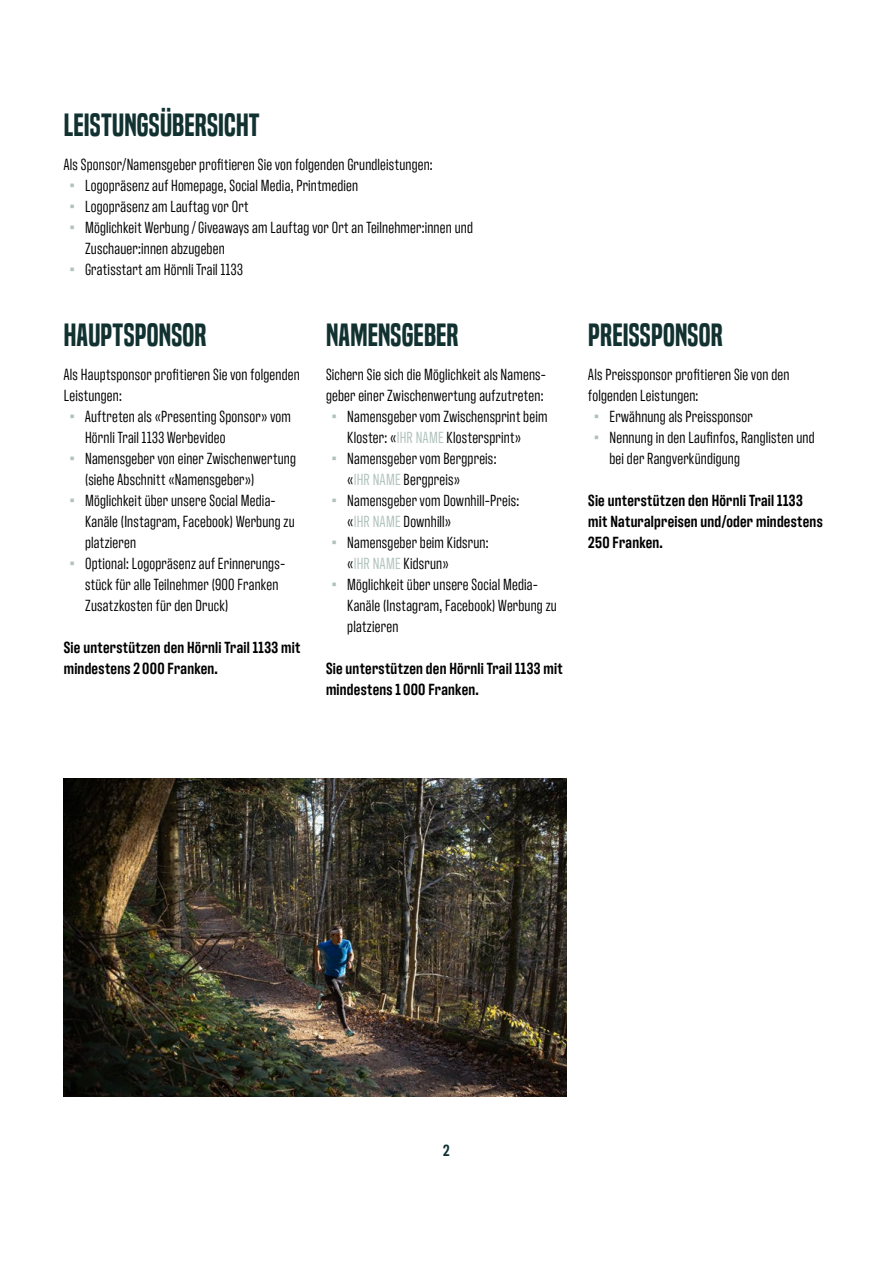
<style>
.page{position:relative;width:893px;height:1263px;background:#fff}
.page>*{position:absolute;margin:0;border:0;box-sizing:border-box;transform-origin:0 0}
.t1{font:30px "Built Titling Sb";letter-spacing:.005em;color:#123232}
.t2{font:16.5px/21px "Antarctican Headline";letter-spacing:.01em;color:#000}
.t3{font:600 16.5px/21px "Antarctican Headline";letter-spacing:.015em;color:#000}
.t4{font:600 16.5px "Antarctican Headline";color:#123232}
.s1{color:#b0c2bd}
</style>
<div class="page">
<img style="left:64px;top:779px;width:503px;height:318px">
<h1 class="t1" style="left:64px;top:107px;width:197px">LEISTUNGSÜBERSICHT</h1>
<p class="t2" style="left:64px;top:152px;width:370px">Als Sponsor/Namensgeber profitieren Sie von folgenden Grundleistungen:</p>
<p class="t2" style="left:68px;top:173px;width:292px"><span class="s1">•</span> Logopräsenz auf Homepage, Social Media, Printmedien</p>
<p class="t2" style="left:68px;top:194px;width:182px"><span class="s1">•</span> Logopräsenz am Lauftag vor Ort</p>
<p class="t2" style="left:85px;top:215px;width:389px;text-indent:-17px"><span class="s1">•</span> Möglichkeit Werbung/Giveaways am Lauftag vor Ort an Teilnehmer:innen und<br>Zuschauer:innen abzugeben</p>
<p class="t2" style="left:68px;top:257px;width:176px"><span class="s1">•</span> Gratisstart am Hörnli Trail 1133</p>
<h1 class="t1" style="left:64px;top:317px;width:144px">HAUPTSPONSOR</h1>
<p class="t2" style="left:64px;top:363px;width:237px">Als Hauptsponsor profitieren Sie von folgenden<br>Leistungen:</p>
<p class="t2" style="left:85px;top:405px;width:207px;text-indent:-17px"><span class="s1">•</span> Auftreten als «Presenting Sponsor» vom<br>Hörnli Trail 1133 Werbevideo</p>
<p class="t2" style="left:85px;top:447px;width:212px;text-indent:-17px"><span class="s1">•</span> Namensgeber von einer Zwischenwertung (siehe Abschnitt «Namensgeber»)</p>
<p class="t2" style="left:85px;top:489px;width:211px;text-indent:-17px"><span class="s1">•</span> Möglichkeit über unsere Social Media-<br>Kanäle (Instagram, Facebook) Werbung zu platzieren</p>
<p class="t2" style="left:85px;top:552px;width:202px;text-indent:-17px"><span class="s1">•</span> Optional: Logopräsenz auf Erinnerungs&shy;stück für alle Teilnehmer (900 Franken<br>Zusatzkosten für den Druck)</p>
<p class="t3" style="left:64px;top:636px;width:238px">Sie unterstützen den Hörnli Trail 1133 mit mindestens 2 000 Franken.</p>
<h1 class="t1" style="left:326px;top:317px;width:134px">NAMENSGEBER</h1>
<p class="t2" style="left:326px;top:363px;width:220px">Sichern Sie sich die Möglichkeit als Namens&shy;geber einer Zwischenwertung aufzutreten:</p>
<p class="t2" style="left:330px;top:405px;width:219px;text-align:center"><span class="s1">•</span> Namensgeber vom Zwischensprint beim<br>Kloster: «<span class="s1">IHR NAME</span> Klostersprint»</p>
<p class="t2" style="left:347px;top:447px;width:151px;text-indent:-17px"><span class="s1">•</span> Namensgeber vom Bergpreis: «<span class="s1">IHR NAME</span> Bergpreis»</p>
<p class="t2" style="left:347px;top:489px;width:173px;text-indent:-17px"><span class="s1">•</span> Namensgeber vom Downhill-Preis: «<span class="s1">IHR NAME</span> Downhill»</p>
<p class="t2" style="left:347px;top:531px;width:143px;text-indent:-17px"><span class="s1">•</span> Namensgeber beim Kidsrun: «<span class="s1">IHR NAME</span> Kidsrun»</p>
<p class="t2" style="left:347px;top:573px;width:211px;text-indent:-17px"><span class="s1">•</span> Möglichkeit über unsere Social Media-<br>Kanäle (Instagram, Facebook) Werbung zu platzieren</p>
<p class="t3" style="left:326px;top:657px;width:238px">Sie unterstützen den Hörnli Trail 1133 mit mindestens 1 000 Franken.</p>
<h1 class="t1" style="left:588px;top:317px;width:136px">PREISSPONSOR</h1>
<p class="t2" style="left:588px;top:363px;width:203px">Als Preissponsor profitieren Sie von den folgenden Leistungen:</p>
<p class="t2" style="left:592px;top:405px;width:162px"><span class="s1">•</span> Erwähnung als Preissponsor</p>
<p class="t2" style="left:609px;top:426px;width:207px;text-indent:-17px"><span class="s1">•</span> Nennung in den Laufinfos, Ranglisten und bei der Rangverkündigung</p>
<p class="t3" style="left:588px;top:489px;width:236px">Sie unterstützen den Hörnli Trail 1133 mit Naturalpreisen und/oder mindestens<br>250 Franken.</p>
<p class="t4" style="left:443px;top:1139px;width:8px">2</p>
</div>
